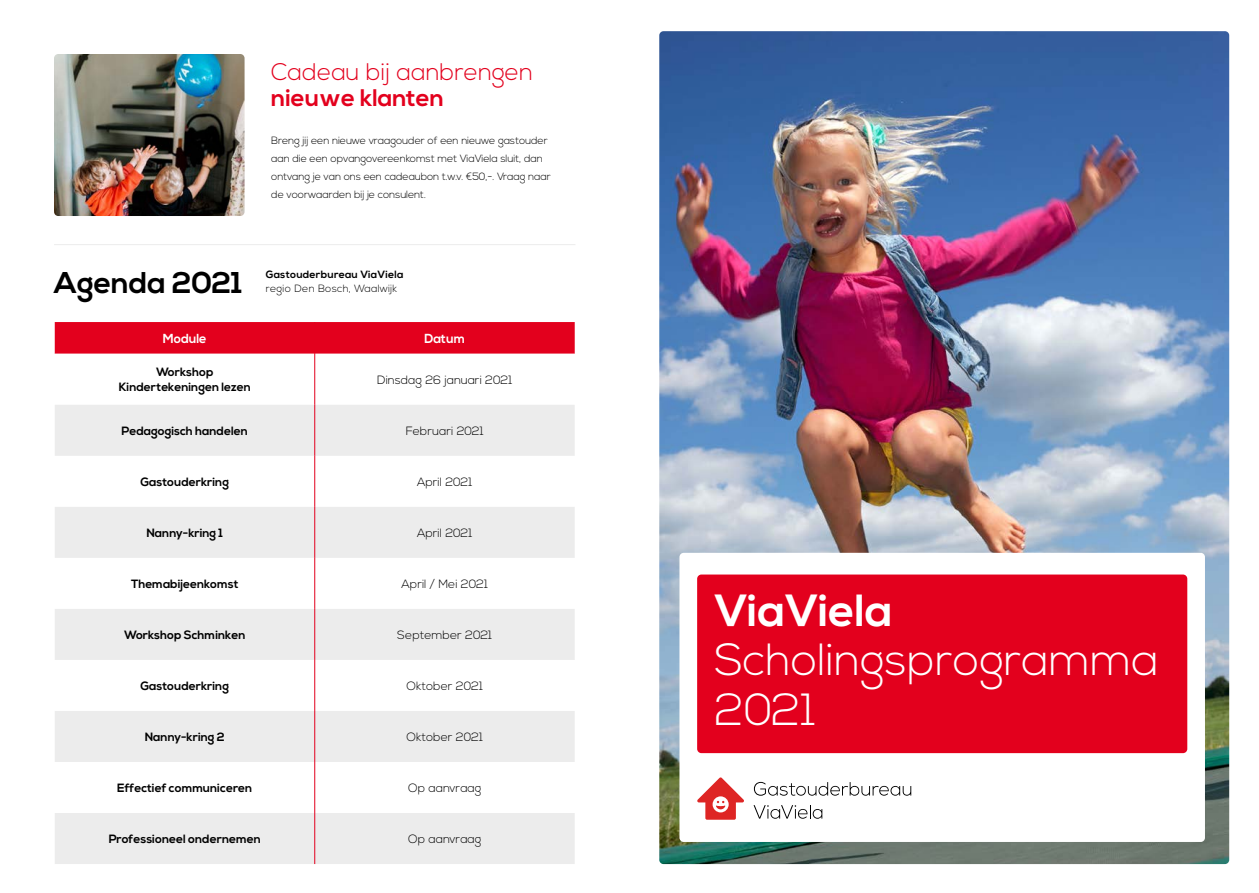
<style>
.page{position:relative;width:1259px;height:893px;background:#fff}
.page>*{position:absolute;margin:0;border:0;box-sizing:border-box;transform-origin:0 0}
.t1{font:300 45px/49.5px "Nexa";color:#fff}
.t2{font:700 45px "Nexa";color:#fff}
.t3{font:700 30px "Nexa";color:#000}
.t4{font:300 24px "Nexa";color:#e3001d}
.t5{font:700 24px "Nexa";color:#e3001d}
.t6{font:700 13.05px "Nexa";color:#fff}
.t7{font:700 12px/15px "Nexa";color:#000;text-align:center}
.t8{font:300 12px "Nexa";color:#000}
.t9{font:300 10.5px/18px "Nexa";letter-spacing:-.01em;color:#000}
.t10{font:700 10.5px "Nexa";letter-spacing:.02em;color:#000}
.t11{font:300 10.5px "Nexa";letter-spacing:.02em;color:#000}
</style>
<div class="page">
<img style="left:659px;top:31px;width:570px;height:833px">
<div style="left:679px;top:553px;width:526px;height:289px;background:#fff;border-radius:4px"></div>
<div style="left:697px;top:574px;width:490px;height:179px;background:#e3001d;border-radius:4px"></div>
<svg style="left:697px;top:777px;width:47px;height:43px"></svg>
<svg style="left:754px;top:782px;width:157px;height:14px"></svg>
<svg style="left:753px;top:805px;width:70px;height:14px"></svg>
<img style="left:54px;top:54px;width:190px;height:162px">
<hr style="left:54px;top:244px;width:521px;height:1px;background:#ececec">
<div style="left:55px;top:322px;width:520px;height:32px;background:#e3001d"></div>
<svg style="left:55px;top:405px;width:520px;height:459px;fill:#ececec"></svg>
<hr style="left:314px;top:354px;width:1px;height:51px;background:#e3001d">
<hr style="left:314px;top:405px;width:1px;height:51px;background:#e3001d">
<hr style="left:314px;top:456px;width:1px;height:51px;background:#e3001d">
<hr style="left:314px;top:507px;width:1px;height:51px;background:#e3001d">
<hr style="left:314px;top:558px;width:1px;height:51px;background:#e3001d">
<hr style="left:314px;top:609px;width:1px;height:51px;background:#e3001d">
<hr style="left:314px;top:660px;width:1px;height:51px;background:#e3001d">
<hr style="left:314px;top:711px;width:1px;height:51px;background:#e3001d">
<hr style="left:314px;top:762px;width:1px;height:51px;background:#e3001d">
<hr style="left:314px;top:813px;width:1px;height:51px;background:#e3001d">
<hr style="left:314px;top:322px;width:1px;height:32px;background:#e3001d">
<h3 class="t4" style="left:271px;top:58px;width:263px">Cadeau bij aanbrengen</h3>
<h3 class="t5" style="left:271px;top:84px;width:174px">nieuwe klanten</h3>
<p class="t9" style="left:271px;top:132px;width:281px">Breng jij een nieuwe vraagouder of een nieuwe gastouder aan die een opvangovereenkomst met ViaViela sluit, dan ontvang je van ons een cadeaubon t.w.v. €50,-. Vraag naar de voorwaarden bij je consulent.</p>
<h2 class="t3" style="left:54px;top:265px;width:190px">Agenda 2021</h2>
<p class="t10" style="left:266px;top:269px;width:139px">Gastouderbureau ViaViela</p>
<p class="t11" style="left:266px;top:283px;width:133px">regio Den Bosch, Waalwijk</p>
<p class="t6" style="left:163px;top:331px;width:45px">Module</p>
<p class="t6" style="left:424px;top:331px;width:42px">Datum</p>
<p class="t7" style="left:119px;top:365px;width:134px">Workshop<br>Kindertekeningen lezen</p>
<p class="t8" style="left:377px;top:373px;width:137px">Dinsdag 26 januari 2021</p>
<p class="t7" style="left:122px;top:424px;width:128px">Pedagogisch handelen</p>
<p class="t8" style="left:406px;top:424px;width:79px">Februari 2021</p>
<p class="t7" style="left:140px;top:475px;width:90px">Gastouderkring</p>
<p class="t8" style="left:417px;top:475px;width:57px">April 2021</p>
<p class="t7" style="left:146px;top:526px;width:78px">Nanny-kring 1</p>
<p class="t8" style="left:417px;top:526px;width:57px">April 2021</p>
<p class="t7" style="left:131px;top:577px;width:109px">Themabijeenkomst</p>
<p class="t8" style="left:401px;top:577px;width:88px">April / Mei 2021</p>
<p class="t7" style="left:124px;top:628px;width:123px">Workshop Schminken</p>
<p class="t8" style="left:397px;top:628px;width:96px">September 2021</p>
<p class="t7" style="left:140px;top:679px;width:90px">Gastouderkring</p>
<p class="t8" style="left:406px;top:679px;width:78px">Oktober 2021</p>
<p class="t7" style="left:145px;top:730px;width:82px">Nanny-kring 2</p>
<p class="t8" style="left:406px;top:730px;width:78px">Oktober 2021</p>
<p class="t7" style="left:117px;top:781px;width:136px">Effectief communiceren</p>
<p class="t8" style="left:408px;top:781px;width:75px">Op aanvraag</p>
<p class="t7" style="left:109px;top:832px;width:154px">Professioneel ondernemen</p>
<p class="t8" style="left:408px;top:832px;width:75px">Op aanvraag</p>
<h1 class="t2" style="left:714px;top:584px;width:180px">ViaViela</h1>
<h1 class="t1" style="left:714px;top:637px;width:446px">Scholingsprogramma<br>2021</h1>
</div>
